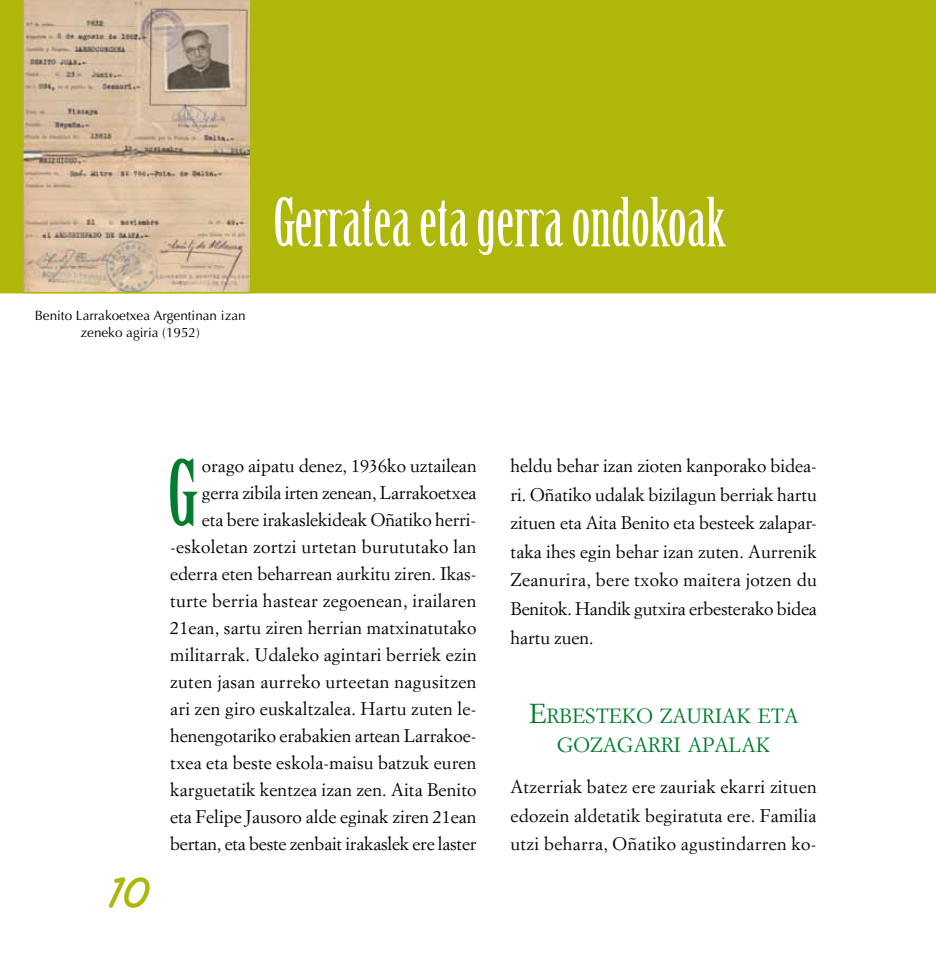
<style>
.page{position:relative;width:936px;height:978px;background:#fff}
.page>*{position:absolute;margin:0;border:0;box-sizing:border-box;transform-origin:0 0}
.t1{font:90px "Birch Std";color:#007d2e}
.t2{font:66px "Birch Std";color:#fff}
.t3{font:54px "Santa Fe Let Plain";color:#afb70a}
.t4{font:20.25px/28.7px "Simoncini Garamond Std";color:#007d2e;text-align:center}
.t5{font:18px/27px "Simoncini Garamond Std";letter-spacing:.01em;color:#000;text-align:justify}
.t6{font:13.5px/16.2px "Optima LT Std";color:#000;text-align:center}
.s1{font-size:27px}
</style>
<div class="page">
<div style="left:0;top:0;width:935px;height:293px;background:#afb70a"></div>
<svg style="left:22px;top:0;width:229px;height:293px;background:#cdb59a"></svg>
<p class="t6" style="left:35px;top:308px;width:212px">Benito Larrakoetxea Argentinan izan zeneko agiria (1952)</p>
<h2 class="t2" style="left:273px;top:185px;width:454px">Gerratea eta gerra ondokoak</h2>
<h3 class="t3" style="left:109px;top:871px;width:41px">10</h3>
<p class="t5" style="left:170px;top:452px;width:308px;text-align:right">orago aipatu denez, 1936ko uztailean gerra zibila irten zenean, Larrakoetxea<br>eta bere irakaslekideak Oñatiko herri--eskoletan zortzi urtetan burututako lan ederra eten beharrean aurkitu ziren. Ikas&shy;turte berria hastear zegoenean, irailaren 21ean, sartu ziren herrian matxinatutako militarrak. Udaleko agintari berriek ezin zuten jasan aurreko urteetan nagusitzen ari zen giro euskaltzalea. Hartu zuten le&shy;henengotariko erabakien artean Larrakoe&shy;txea eta beste eskola-maisu batzuk euren karguetatik kentzea izan zen. Aita Benito eta Felipe Jausoro alde eginak ziren 21ean bertan, eta beste zenbait irakaslek ere laster</p>
<h1 class="t1" style="left:168px;top:443px;width:31px">G</h1>
<p class="t5" style="left:510px;top:451px;width:308px;line-height:28.7px">heldu behar izan zioten kanporako bidea&shy;ri. Oñatiko udalak bizilagun berriak hartu zituen eta Aita Benito eta besteek zalapar&shy;taka ihes egin behar izan zuten. Aurrenik Zeanurira, bere txoko maitera jotzen du Benitok. Handik gutxira erbesterako bidea hartu zuen.</p>
<p class="t4" style="left:529px;top:701px;width:271px"><span class="s1">E</span>RBESTEKO ZAURIAK ETA<br>GOZAGARRI APALAK</p>
<p class="t5" style="left:510px;top:772px;width:308px;line-height:28.7px">Atzerriak batez ere zauriak ekarri zituen edozein aldetatik begiratuta ere. Familia utzi beharra, Oñatiko agustindarren ko-</p>
</div>
